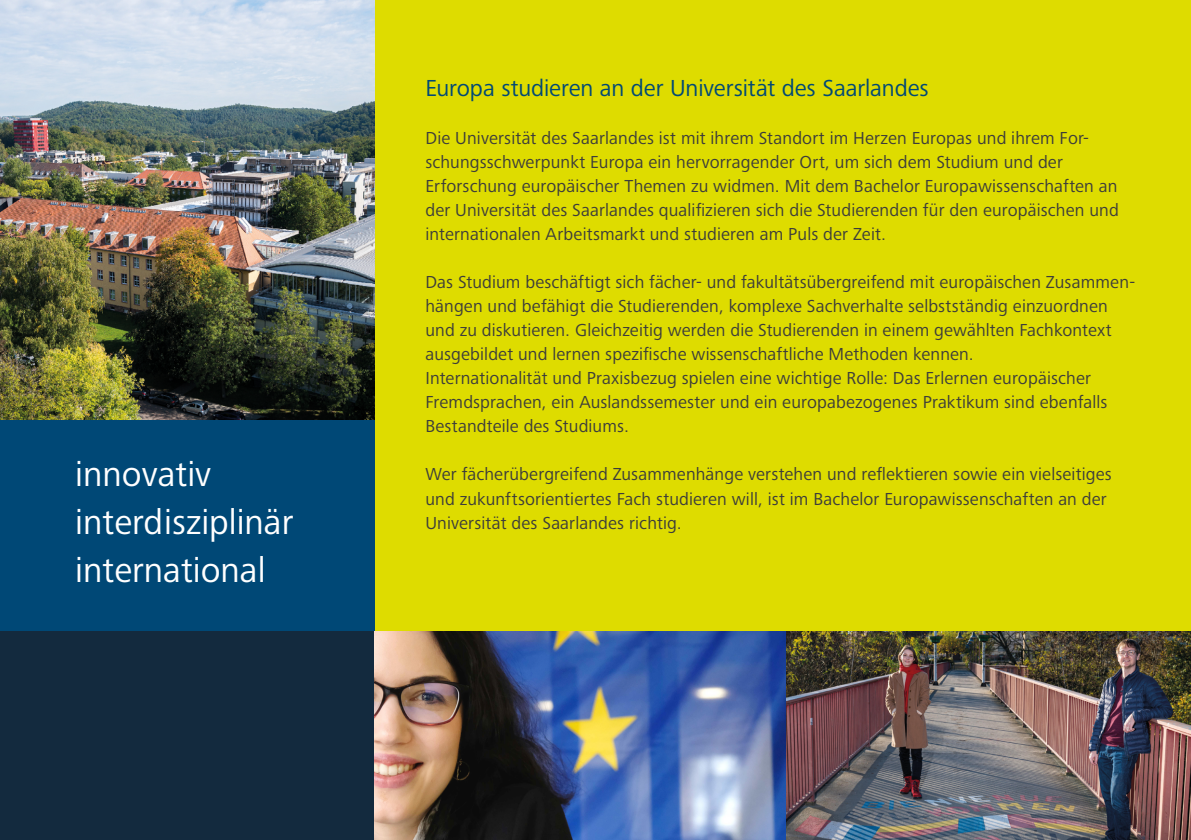
<style>
.page{position:relative;width:1191px;height:840px;background:#fff}
.page>*{position:absolute;margin:0;border:0;box-sizing:border-box;transform-origin:0 0}
.t1{font:36px/48px "Frutiger Next Pro";color:#fff}
.t2{font:24px "Frutiger Next Pro";letter-spacing:-.005em;color:#004876}
.t3{font:18px/24px "Frutiger Next Pro";letter-spacing:.01em;color:#3c3c3b}
</style>
<div class="page">
<div style="left:374px;top:0;width:817px;height:839px;background:#dedc00"></div>
<div style="left:0;top:0;width:374px;height:839px;background:#004876"></div>
<img style="left:0;top:0;width:374px;height:420px">
<div style="left:0;top:631px;width:374px;height:208px;background:#132a3e"></div>
<img style="left:374px;top:631px;width:412px;height:208px">
<img style="left:786px;top:631px;width:405px;height:208px">
<h1 class="t1" style="left:75px;top:450px;width:220px">innovativ interdisziplinär international</h1>
<h2 class="t2" style="left:425px;top:74px;width:505px">Europa studieren an der Universität des Saarlandes</h2>
<p class="t3" style="left:425px;top:126px;width:695px">Die Universität des Saarlandes ist mit ihrem Standort im Herzen Europas und ihrem For&shy;schungsschwerpunkt Europa ein hervorragender Ort, um sich dem Studium und der Erforschung europäischer Themen zu widmen. Mit dem Bachelor Europawissenschaften an der Universität des Saarlandes qualifizieren sich die Studierenden für den europäischen und internationalen Arbeitsmarkt und studieren am Puls der Zeit.</p>
<p class="t3" style="left:425px;top:270px;width:711px">Das Studium beschäftigt sich fächer- und fakultätsübergreifend mit europäischen Zusammen&shy;hängen und befähigt die Studierenden, komplexe Sachverhalte selbstständig einzuordnen und zu diskutieren. Gleichzeitig werden die Studierenden in einem gewählten Fachkontext ausgebildet und lernen spezifische wissenschaftliche Methoden kennen.<br>Internationalität und Praxisbezug spielen eine wichtige Rolle: Das Erlernen europäischer Fremdsprachen, ein Auslandssemester und ein europabezogenes Praktikum sind ebenfalls Bestandteile des Studiums.</p>
<p class="t3" style="left:425px;top:462px;width:688px">Wer fächerübergreifend Zusammenhänge verstehen und reflektieren sowie ein vielseitiges und zukunftsorientiertes Fach studieren will, ist im Bachelor Europawissenschaften an der<br>Universität des Saarlandes richtig.</p>
</div>
